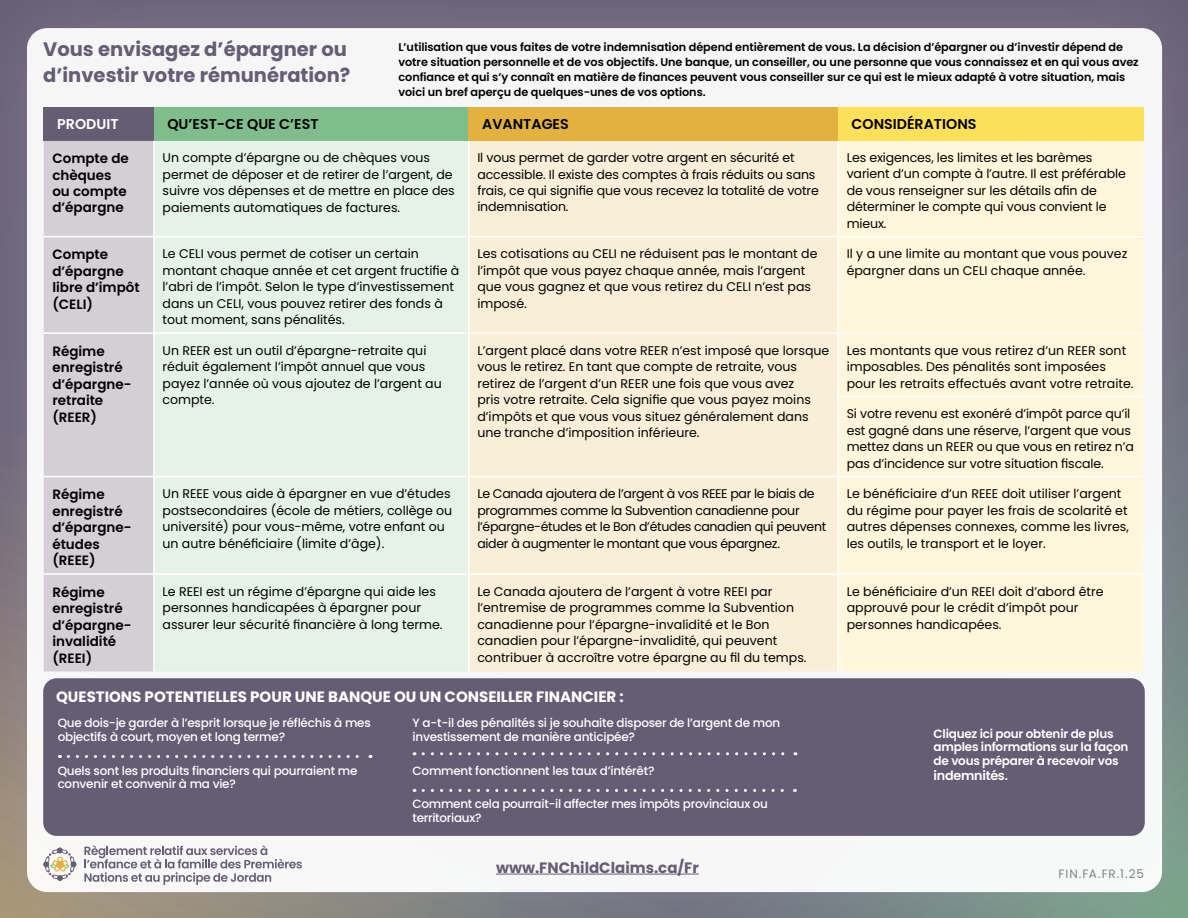
<style>
.page{position:relative;width:1188px;height:918px;background:#fff}
.page>*{position:absolute;margin:0;border:0;box-sizing:border-box;transform-origin:0 0}
.t1{font:700 19.5px/25.5px "Poppins";color:#655d74}
.t2{font:700 15px "Poppins";color:#fff}
.t3{font:700 15px "Poppins";color:#655d74}
.t4{font:600 14.25px "Poppins";color:#000}
.t5{font:600 14.25px "Poppins";color:#fff}
.t6{font:600 13.5px/16.5px "Poppins";color:#000}
.t7{font:600 12.75px "Poppins";letter-spacing:-.02em;color:#fff}
.t8{font:12.6px/16.5px "Poppins";color:#000}
.t9{font:12.6px/16.5px "Poppins";letter-spacing:-.025em;color:#000}
.t10{font:500 12px/13.5px "Poppins";letter-spacing:-.02em;color:#fff}
.t11{font:600 12px/13.5px "Poppins";letter-spacing:-.02em;color:#fff}
.t12{font:12px "Poppins";letter-spacing:.065em;color:#808285}
.t13{font:600 11.25px/15px "Poppins";letter-spacing:-.005em;color:#000}
</style>
<div class="page">
<div style="left:0;top:0;width:1188px;height:918px;background:#655d74;opacity:.5"></div>
<div style="left:27px;top:28px;width:1135px;height:864px;background:#f7f6f7;border-radius:20px"></div>
<div style="left:43px;top:678px;width:1102px;height:158px;background:#655d74;border-radius:14px"></div>
<svg style="left:43px;top:848px;width:33px;height:33px"></svg>
<div style="left:56px;top:861px;width:8px;height:8px;background:#e2b13f;border-radius:50%"></div>
<svg style="left:84px;top:845px;width:218px;height:39px"></svg>
<div style="left:44px;top:107px;width:110px;height:34px;background:#655d74"></div>
<div style="left:154px;top:107px;width:315px;height:34px;background:#80bd8c"></div>
<div style="left:469px;top:107px;width:369px;height:34px;background:#e2b13f"></div>
<div style="left:838px;top:107px;width:305px;height:34px;background:#fde05a"></div>
<div style="left:44px;top:141px;width:109px;height:530px;background:#d3cfd5"></div>
<div style="left:155px;top:141px;width:313px;height:530px;background:#e6f2e8"></div>
<div style="left:469px;top:141px;width:368px;height:530px;background:#f9efd8"></div>
<div style="left:839px;top:141px;width:304px;height:530px;background:#fff6db"></div>
<hr style="left:153px;top:141px;width:2px;height:95px;background:#fff">
<hr style="left:468px;top:141px;width:1px;height:95px;background:#fff">
<hr style="left:837px;top:141px;width:2px;height:95px;background:#fff">
<hr style="left:44px;top:236px;width:110px;height:1px;background:#fff">
<hr style="left:154px;top:236px;width:315px;height:1px;background:#fff">
<hr style="left:153px;top:237px;width:2px;height:95px;background:#fff">
<hr style="left:469px;top:236px;width:369px;height:1px;background:#fff">
<hr style="left:468px;top:237px;width:1px;height:95px;background:#fff">
<hr style="left:838px;top:236px;width:305px;height:1px;background:#fff">
<hr style="left:837px;top:237px;width:2px;height:95px;background:#fff">
<hr style="left:44px;top:332px;width:110px;height:2px;background:#fff">
<hr style="left:154px;top:332px;width:315px;height:2px;background:#fff">
<hr style="left:153px;top:334px;width:2px;height:63px;background:#fff">
<hr style="left:469px;top:332px;width:369px;height:2px;background:#fff">
<hr style="left:468px;top:334px;width:1px;height:63px;background:#fff">
<hr style="left:837px;top:334px;width:2px;height:62px;background:#fff">
<hr style="left:153px;top:397px;width:2px;height:79px;background:#fff">
<hr style="left:468px;top:397px;width:1px;height:79px;background:#fff">
<hr style="left:837px;top:396px;width:306px;height:1px;background:#fff">
<hr style="left:837px;top:397px;width:2px;height:79px;background:#fff">
<hr style="left:44px;top:476px;width:110px;height:1px;background:#fff">
<hr style="left:154px;top:476px;width:315px;height:1px;background:#fff">
<hr style="left:153px;top:477px;width:2px;height:96px;background:#fff">
<hr style="left:469px;top:476px;width:369px;height:1px;background:#fff">
<hr style="left:468px;top:477px;width:1px;height:96px;background:#fff">
<hr style="left:838px;top:476px;width:305px;height:1px;background:#fff">
<hr style="left:837px;top:477px;width:2px;height:96px;background:#fff">
<hr style="left:44px;top:573px;width:110px;height:2px;background:#fff">
<hr style="left:154px;top:573px;width:315px;height:2px;background:#fff">
<hr style="left:153px;top:575px;width:2px;height:96px;background:#fff">
<hr style="left:469px;top:573px;width:369px;height:2px;background:#fff">
<hr style="left:468px;top:575px;width:1px;height:96px;background:#fff">
<hr style="left:838px;top:573px;width:305px;height:2px;background:#fff">
<hr style="left:837px;top:575px;width:2px;height:96px;background:#fff">
<hr style="left:838px;top:332px;width:305px;height:2px;background:#fff">
<svg style="left:68px;top:755px;width:303px;height:3px"></svg>
<svg style="left:423px;top:789px;width:372px;height:3px"></svg>
<svg style="left:423px;top:752px;width:373px;height:3px"></svg>
<hr style="left:496px;top:874px;width:203px;height:1px;background:#655d74">
<h1 class="t1" style="left:43px;top:37px;width:309px">Vous envisagez d’épargner ou d’investir votre rémunération?</h1>
<p class="t13" style="left:399px;top:40px;width:742px">L’utilisation que vous faites de votre indemnisation dépend entièrement de vous. La décision d’épargner ou d’investir dépend de votre situation personnelle et de vos objectifs. Une banque, un conseiller, ou une personne que vous connaissez et en qui vous avez confiance et qui s’y connaît en matière de finances peuvent vous conseiller sur ce qui est le mieux adapté à votre situation, mais voici un bref aperçu de quelques-unes de vos options.</p>
<p class="t5" style="left:57px;top:116px;width:63px">PRODUIT</p>
<p class="t4" style="left:167px;top:116px;width:153px">QU’EST-CE QUE C’EST</p>
<p class="t4" style="left:482px;top:116px;width:88px">AVANTAGES</p>
<p class="t4" style="left:852px;top:116px;width:126px">CONSIDÉRATIONS</p>
<p class="t6" style="left:52px;top:150px;width:78px">Compte de chèques ou compte d’épargne</p>
<p class="t8" style="left:163px;top:149px;width:294px">Un compte d’épargne ou de chèques vous permet de déposer et de retirer de l’argent, de suivre vos dépenses et de mettre en place des paiements automatiques de factures.</p>
<p class="t8" style="left:477px;top:149px;width:343px">Il vous permet de garder votre argent en sécurité et accessible. Il existe des comptes à frais réduits ou sans frais, ce qui signifie que vous recevez la totalité de votre indemnisation.</p>
<p class="t8" style="left:847px;top:149px;width:281px">Les exigences, les limites et les barèmes varient d’un compte à l’autre. Il est préférable de vous renseigner sur les détails afin de déterminer le compte qui vous convient le mieux.</p>
<p class="t6" style="left:52px;top:247px;width:89px">Compte d’épargne libre d’impôt (CELI)</p>
<p class="t8" style="left:163px;top:246px;width:298px">Le CELI vous permet de cotiser un certain montant chaque année et cet argent fructifie à l’abri de l’impôt. Selon le type d’investissement dans un CELI, vous pouvez retirer des fonds à tout moment, sans pénalités.</p>
<p class="t8" style="left:477px;top:246px;width:342px">Les cotisations au CELI ne réduisent pas le montant de l’impôt que vous payez chaque année, mais l’argent que vous gagnez et que vous retirez du CELI n’est pas imposé.</p>
<p class="t8" style="left:847px;top:246px;width:282px">Il y a une limite au montant que vous pouvez épargner dans un CELI chaque année.</p>
<p class="t6" style="left:52px;top:343px;width:81px">Régime enregistré d’épargne&shy;retraite (REER)</p>
<p class="t8" style="left:163px;top:342px;width:281px">Un REER est un outil d’épargne-retraite qui réduit également l’impôt annuel que vous payez l’année où vous ajoutez de l’argent au compte.</p>
<p class="t8" style="left:477px;top:342px;width:354px">L’argent placé dans votre REER n’est imposé que lorsque vous le retirez. En tant que compte de retraite, vous retirez de l’argent d’un REER une fois que vous avez<br>pris votre retraite. Cela signifie que vous payez moins d’impôts et que vous vous situez généralement dans une tranche d’imposition inférieure.</p>
<p class="t8" style="left:847px;top:342px;width:288px">Les montants que vous retirez d’un REER sont imposables. Des pénalités sont imposées pour les retraits effectués avant votre retraite.</p>
<p class="t8" style="left:847px;top:406px;width:289px">Si votre revenu est exonéré d’impôt parce qu’il est gagné dans une réserve, l’argent que vous mettez dans un REER ou que vous en retirez n’a pas d’incidence sur votre situation fiscale.</p>
<p class="t6" style="left:52px;top:486px;width:81px">Régime enregistré d’épargne&shy;études (REEE)</p>
<p class="t8" style="left:163px;top:486px;width:291px">Un REEE vous aide à épargner en vue d’études postsecondaires (école de métiers, collège ou université) pour vous-même, votre enfant ou un autre bénéficiaire (limite d’âge).</p>
<p class="t9" style="left:477px;top:486px;width:350px">Le Canada ajoutera de l’argent à vos REEE par le biais de programmes comme la Subvention canadienne pour l’épargne-études et le Bon d’études canadien qui peuvent aider à augmenter le montant que vous épargnez.</p>
<p class="t8" style="left:847px;top:486px;width:284px">Le bénéficiaire d’un REEE doit utiliser l’argent du régime pour payer les frais de scolarité et autres dépenses connexes, comme les livres, les outils, le transport et le loyer.</p>
<p class="t6" style="left:52px;top:584px;width:81px">Régime enregistré d’épargne&shy;invalidité (REEI)</p>
<p class="t8" style="left:163px;top:583px;width:281px">Le REEI est un régime d’épargne qui aide les personnes handicapées à épargner pour assurer leur sécurité financière à long terme.</p>
<p class="t8" style="left:477px;top:583px;width:331px">Le Canada ajoutera de l’argent à votre REEI par l’entremise de programmes comme la Subvention canadienne pour l’épargne-invalidité et le Bon canadien pour l’épargne-invalidité, qui peuvent contribuer à accroître votre épargne au fil du temps.</p>
<p class="t8" style="left:847px;top:583px;width:258px">Le bénéficiaire d’un REEI doit d’abord être approuvé pour le crédit d’impôt pour personnes handicapées.</p>
<p class="t2" style="left:56px;top:688px;width:569px">QUESTIONS POTENTIELLES POUR UNE BANQUE OU UN CONSEILLER FINANCIER :</p>
<p class="t10" style="left:58px;top:716px;width:315px">Que dois-je garder à l’esprit lorsque je réfléchis à mes objectifs à court, moyen et long terme?</p>
<p class="t10" style="left:58px;top:764px;width:301px">Quels sont les produits financiers qui pourraient me convenir et convenir à ma vie?</p>
<p class="t10" style="left:413px;top:716px;width:369px">Y a-t-il des pénalités si je souhaite disposer de l’argent de mon investissement de manière anticipée?</p>
<p class="t10" style="left:413px;top:764px;width:243px">Comment fonctionnent les taux d’intérêt?</p>
<p class="t10" style="left:413px;top:797px;width:357px">Comment cela pourrait-il affecter mes impôts provinciaux ou territoriaux?</p>
<p class="t11" style="left:934px;top:727px;width:196px">Cliquez ici pour obtenir de plus amples informations sur la façon de vous préparer à recevoir vos</p>
<p class="t7" style="left:934px;top:768px;width:76px">indemnités.</p>
<p class="t3" style="left:496px;top:859px;width:204px">www.FNChildClaims.ca/Fr</p>
<p class="t12" style="left:1059px;top:867px;width:87px">FIN.FA.FR.1.25</p>
</div>
